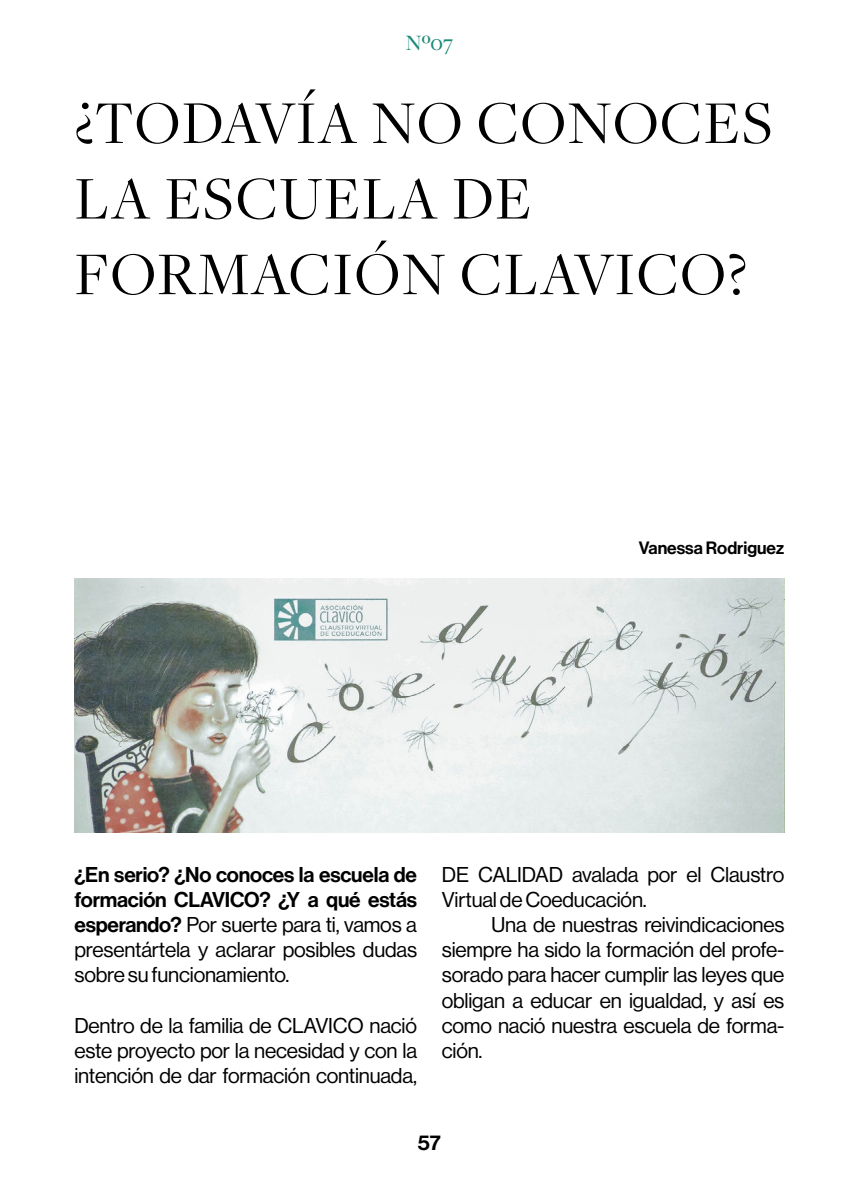
<style>
.page{position:relative;width:844px;height:1183px;background:#fff}
.page>*{position:absolute;margin:0;border:0;box-sizing:border-box;transform-origin:0 0}
.t1{font:63px/75.6px "Freight Disp Pro";letter-spacing:.025em;color:#000}
.t2{font:500 22.75px "Freight Disp Pro";color:#1c8a78}
.t3{font:21px/25.2px "N Haas Grotesk DS Pro 55 Rg";letter-spacing:-.01em;color:#000;text-align:justify}
.t4{font:21px/25.2px "N Haas Grotesk DS Pro 65 Md";letter-spacing:-.01em;color:#000}
.t5{font:17.5px "N Haas Grotesk DS Pro 65 Md";color:#000}
.s1{font-family:"N Haas Grotesk DS Pro 65 Md"}
</style>
<div class="page">
<img style="left:74px;top:579px;width:710px;height:253px">
<p class="t2" style="left:406px;top:28px;width:49px">Nº07</p>
<h1 class="t1" style="left:74px;top:83px;width:699px">¿TODAVÍA NO CONOCES<br>LA ESCUELA DE<br>FORMACIÓN CLAVICO?</h1>
<p class="t5" style="left:638px;top:538px;width:147px">Vanessa Rodriguez</p>
<p class="t4" style="left:74px;top:862px;width:344px">¿En serio? ¿No conoces la escuela de formación CLAVICO? ¿Y a qué estás</p>
<p class="t3" style="left:74px;top:912px;width:344px"><span class="s1">esperando?</span> Por suerte para ti, vamos a presentártela y aclarar posibles dudas sobre su funcionamiento.</p>
<p class="t3" style="left:74px;top:1013px;width:344px">Dentro de la familia de CLAVICO nació este proyecto por la necesidad y con la intención de dar formación continuada,</p>
<p class="t3" style="left:441px;top:862px;width:344px">DE CALIDAD avalada por el Claustro<br>Virtual de Coeducación.</p>
<p class="t3" style="left:441px;top:912px;width:344px;text-indent:50px">Una de nuestras reivindicaciones siempre ha sido la formación del profe&shy;sorado para hacer cumplir las leyes que obligan a educar en igualdad, y así es como nació nuestra escuela de forma&shy;ción.</p>
<p class="t4" style="left:418px;top:1130px;width:25px">57</p>
</div>
